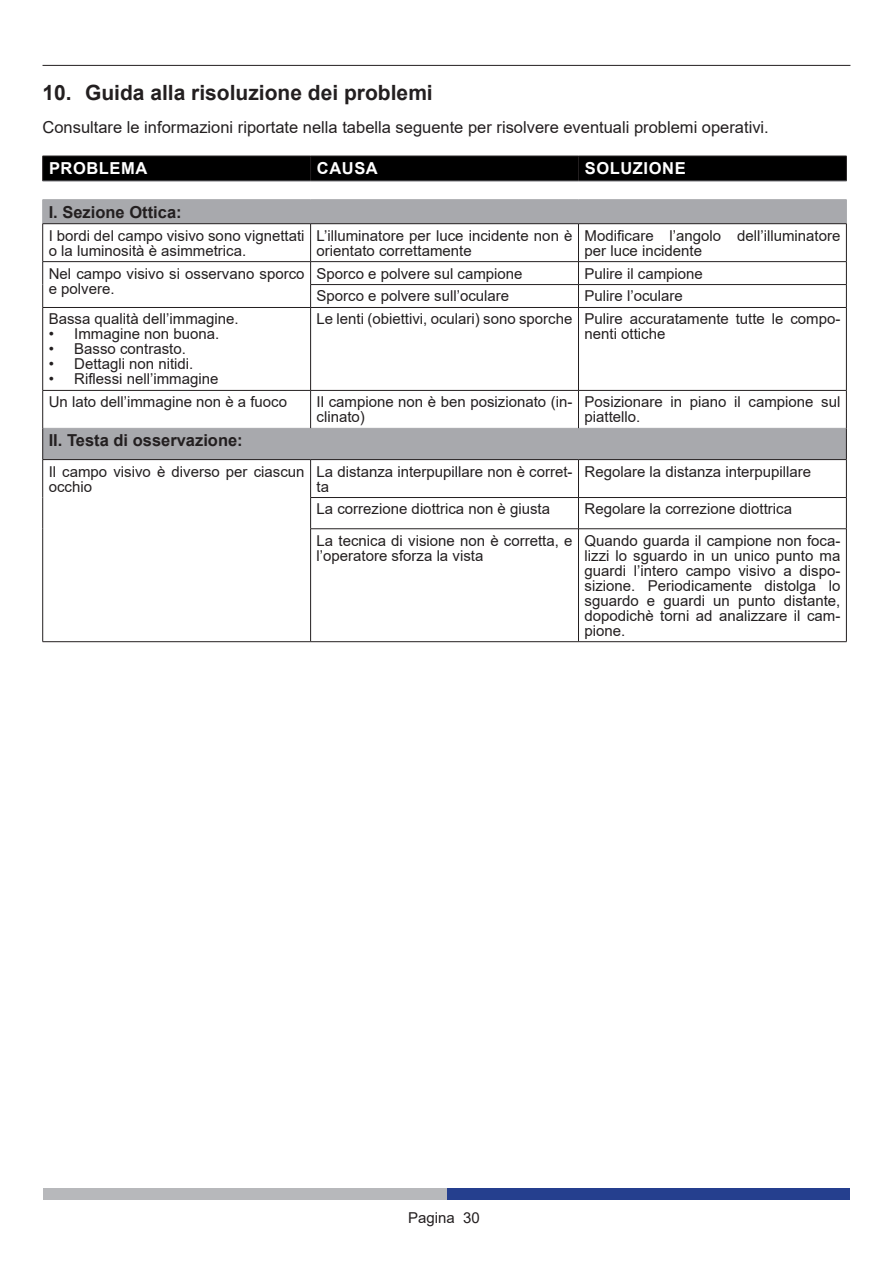
<style>
.page{position:relative;width:893px;height:1263px;background:#fff}
.page>*{position:absolute;margin:0;border:0;box-sizing:border-box;transform-origin:0 0}
.Livello_1{font:700 21px "Arial";color:#231f20}
.t1{font:16.5px "Arial";color:#231f20}
.t2{font:700 16.5px "Arial";color:#231f20}
.t3{font:700 16.5px "Arial";letter-spacing:.035em;color:#fff}
.t4{font:15px/15px "Arial";color:#231f20}
</style>
<div class="page">
<hr style="left:43px;top:65px;width:807px;height:1px;background:#231f20">
<div style="left:446px;top:1188px;width:404px;height:11px;background:#253f8e"></div>
<div style="left:43px;top:1188px;width:403px;height:11px;background:#b7b8bb"></div>
<svg style="left:43px;top:200px;width:803px;height:259px"></svg>
<svg style="left:42px;top:156px;width:805px;height:25px;background:#030303"></svg>
<hr style="left:43px;top:181px;width:268px;height:1px;background:#a8a9ad">
<hr style="left:311px;top:181px;width:267px;height:1px;background:#a8a9ad">
<hr style="left:578px;top:181px;width:269px;height:1px;background:#a8a9ad">
<hr style="left:43px;top:199px;width:268px;height:1px;background:#a8a9ad">
<svg style="left:42px;top:200px;width:1px;height:23px"></svg>
<hr style="left:311px;top:199px;width:267px;height:1px;background:#a8a9ad">
<hr style="left:578px;top:199px;width:269px;height:1px;background:#a8a9ad">
<svg style="left:846px;top:200px;width:1px;height:23px"></svg>
<hr style="left:43px;top:428px;width:268px;height:1px;background:#a8a9ad">
<hr style="left:311px;top:428px;width:267px;height:1px;background:#a8a9ad">
<hr style="left:578px;top:428px;width:268px;height:1px;background:#a8a9ad">
<hr style="left:43px;top:223px;width:268px;height:1px;background:#231f20">
<hr style="left:42px;top:224px;width:1px;height:37px;background:#231f20">
<hr style="left:311px;top:223px;width:267px;height:1px;background:#231f20">
<hr style="left:310px;top:224px;width:1px;height:37px;background:#231f20">
<hr style="left:578px;top:223px;width:269px;height:1px;background:#231f20">
<hr style="left:578px;top:224px;width:1px;height:37px;background:#231f20">
<hr style="left:846px;top:224px;width:1px;height:37px;background:#231f20">
<hr style="left:43px;top:261px;width:268px;height:1px;background:#231f20">
<svg style="left:42px;top:262px;width:1px;height:45px"></svg>
<hr style="left:311px;top:261px;width:267px;height:1px;background:#231f20">
<hr style="left:578px;top:261px;width:269px;height:1px;background:#231f20">
<hr style="left:310px;top:284px;width:268px;height:1px;background:#231f20">
<svg style="left:310px;top:262px;width:1px;height:45px"></svg>
<hr style="left:578px;top:284px;width:269px;height:1px;background:#231f20">
<svg style="left:578px;top:262px;width:1px;height:45px"></svg>
<svg style="left:846px;top:262px;width:1px;height:45px"></svg>
<hr style="left:43px;top:307px;width:268px;height:1px;background:#231f20">
<hr style="left:42px;top:308px;width:1px;height:82px;background:#231f20">
<hr style="left:311px;top:307px;width:267px;height:1px;background:#231f20">
<hr style="left:310px;top:308px;width:1px;height:82px;background:#231f20">
<hr style="left:578px;top:307px;width:269px;height:1px;background:#231f20">
<hr style="left:578px;top:308px;width:1px;height:82px;background:#231f20">
<hr style="left:846px;top:308px;width:1px;height:82px;background:#231f20">
<hr style="left:43px;top:390px;width:268px;height:1px;background:#231f20">
<hr style="left:42px;top:391px;width:1px;height:37px;background:#231f20">
<hr style="left:311px;top:390px;width:267px;height:1px;background:#231f20">
<hr style="left:310px;top:391px;width:1px;height:37px;background:#231f20">
<hr style="left:578px;top:390px;width:269px;height:1px;background:#231f20">
<hr style="left:578px;top:391px;width:1px;height:37px;background:#231f20">
<hr style="left:846px;top:391px;width:1px;height:37px;background:#231f20">
<hr style="left:42px;top:428px;width:1px;height:31px;background:#231f20">
<hr style="left:846px;top:428px;width:1px;height:31px;background:#231f20">
<hr style="left:43px;top:459px;width:268px;height:1px;background:#231f20">
<hr style="left:42px;top:460px;width:1px;height:37px;background:#231f20">
<hr style="left:42px;top:497px;width:1px;height:32px;background:#231f20">
<hr style="left:42px;top:529px;width:1px;height:112px;background:#231f20">
<hr style="left:311px;top:459px;width:267px;height:1px;background:#231f20">
<hr style="left:310px;top:460px;width:1px;height:37px;background:#231f20">
<hr style="left:578px;top:459px;width:269px;height:1px;background:#231f20">
<hr style="left:578px;top:460px;width:1px;height:37px;background:#231f20">
<hr style="left:846px;top:460px;width:1px;height:37px;background:#231f20">
<hr style="left:310px;top:497px;width:268px;height:1px;background:#231f20">
<hr style="left:310px;top:498px;width:1px;height:31px;background:#231f20">
<hr style="left:578px;top:497px;width:269px;height:1px;background:#231f20">
<hr style="left:578px;top:498px;width:1px;height:31px;background:#231f20">
<hr style="left:846px;top:498px;width:1px;height:31px;background:#231f20">
<hr style="left:310px;top:528px;width:268px;height:1px;background:#231f20">
<hr style="left:310px;top:529px;width:1px;height:112px;background:#231f20">
<hr style="left:578px;top:528px;width:269px;height:1px;background:#231f20">
<hr style="left:578px;top:529px;width:1px;height:112px;background:#231f20">
<hr style="left:846px;top:529px;width:1px;height:112px;background:#231f20">
<hr style="left:43px;top:641px;width:268px;height:1px;background:#231f20">
<hr style="left:311px;top:641px;width:267px;height:1px;background:#231f20">
<hr style="left:578px;top:641px;width:269px;height:1px;background:#231f20">
<p class="Livello_1" style="left:43px;top:78px;width:392px">10. Guida alla risoluzione dei problemi</p>
<p class="t1" style="left:43px;top:116px;width:728px">Consultare le informazioni riportate nella tabella seguente per risolvere eventuali problemi operativi.</p>
<p class="t3" style="left:49px;top:157px;width:100px">PROBLEMA</p>
<p class="t3" style="left:317px;top:157px;width:62px">CAUSA</p>
<p class="t3" style="left:585px;top:157px;width:102px">SOLUZIONE</p>
<p class="t2" style="left:49px;top:200px;width:134px">I. Sezione Ottica:</p>
<p class="t4" style="left:49px;top:228px;width:257px">I bordi del campo visivo sono vignettati o la luminosità è asimmetrica.</p>
<p class="t4" style="left:317px;top:228px;width:257px">L’illuminatore per luce incidente non è orientato correttamente</p>
<p class="t4" style="left:584px;top:228px;width:257px">Modificare l’angolo dell’illuminatore per luce incidente</p>
<p class="t4" style="left:49px;top:266px;width:257px">Nel campo visivo si osservano sporco e polvere.</p>
<p class="t4" style="left:317px;top:266px;width:207px">Sporco e polvere sul campione</p>
<p class="t4" style="left:584px;top:266px;width:120px">Pulire il campione</p>
<p class="t4" style="left:317px;top:289px;width:194px">Sporco e polvere sull’oculare</p>
<p class="t4" style="left:584px;top:289px;width:100px">Pulire l’oculare</p>
<p class="t4" style="left:49px;top:312px;width:192px">Bassa qualità dell’immagine.</p>
<p class="t4" style="left:49px;top:327px;width:172px">• Immagine non buona.</p>
<p class="t4" style="left:49px;top:342px;width:139px">• Basso contrasto.</p>
<p class="t4" style="left:49px;top:357px;width:146px">• Dettagli non nitidi.</p>
<p class="t4" style="left:49px;top:372px;width:171px">• Riflessi nell’immagine</p>
<p class="t4" style="left:317px;top:312px;width:257px">Le lenti (obiettivi, oculari) sono sporche</p>
<p class="t4" style="left:584px;top:312px;width:257px">Pulire accuratamente tutte le compo&shy;nenti ottiche</p>
<p class="t4" style="left:49px;top:394px;width:240px">Un lato dell’immagine non è a fuoco</p>
<p class="t4" style="left:317px;top:394px;width:257px">Il campione non è ben posizionato (in&shy;clinato)</p>
<p class="t4" style="left:584px;top:394px;width:257px">Posizionare in piano il campione sul piattello.</p>
<p class="t2" style="left:49px;top:429px;width:196px">II. Testa di osservazione:</p>
<p class="t4" style="left:49px;top:464px;width:257px">Il campo visivo è diverso per ciascun occhio</p>
<p class="t4" style="left:317px;top:464px;width:257px">La distanza interpupillare non è corret&shy;ta</p>
<p class="t4" style="left:584px;top:464px;width:228px">Regolare la distanza interpupillare</p>
<p class="t4" style="left:317px;top:502px;width:235px">La correzione diottrica non è giusta</p>
<p class="t4" style="left:584px;top:502px;width:209px">Regolare la correzione diottrica</p>
<p class="t4" style="left:317px;top:533px;width:257px">La tecnica di visione non è corretta, e l’operatore sforza la vista</p>
<p class="t4" style="left:584px;top:533px;width:257px;text-align:justify">Quando guarda il campione non foca&shy;lizzi lo sguardo in un unico punto ma guardi l’intero campo visivo a dispo&shy;sizione. Periodicamente distolga lo sguardo e guardi un punto distante, dopodichè torni ad analizzare il cam&shy;pione.</p>
<p class="t4" style="left:408px;top:1210px;width:73px">Pagina 30</p>
</div>
